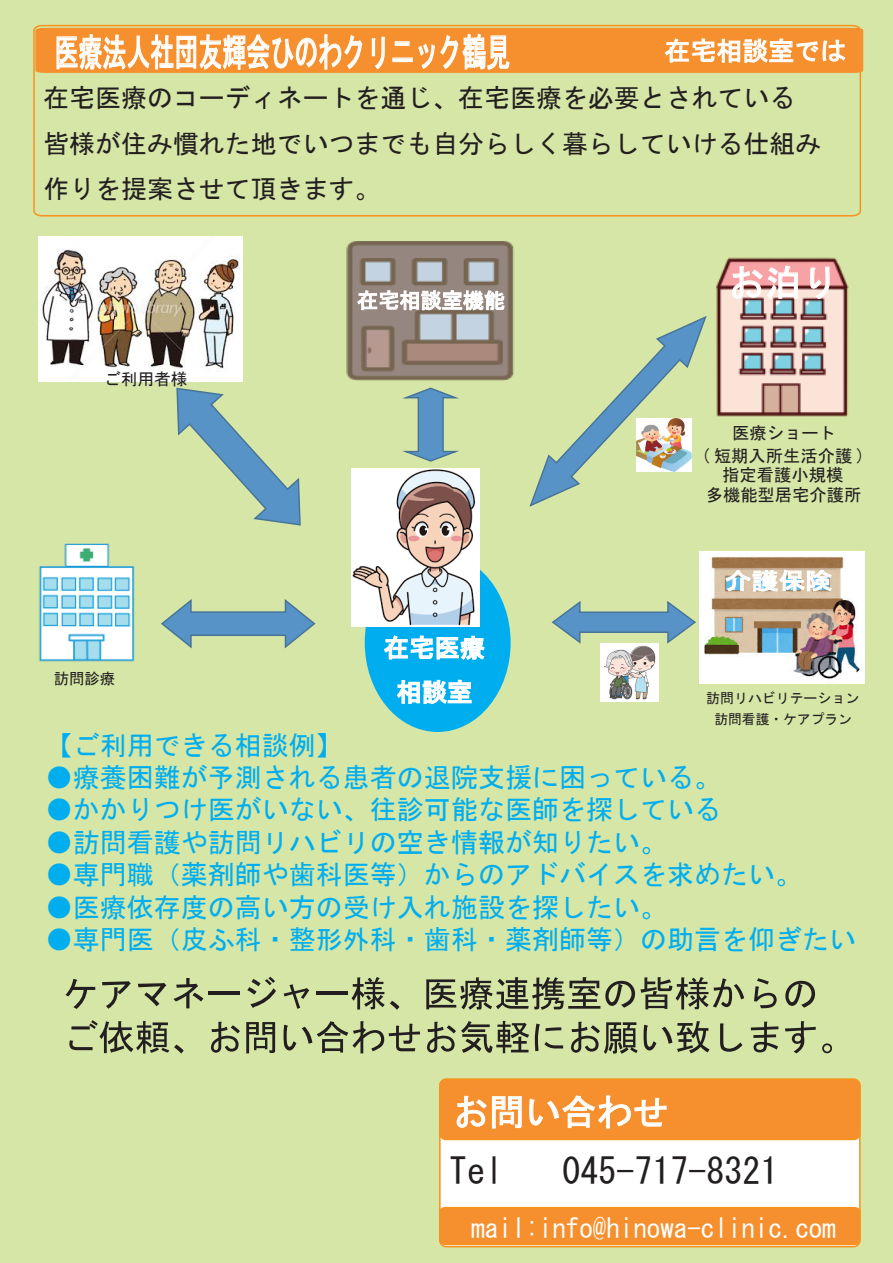
<style>
.page{position:relative;width:893px;height:1263px;background:#d6e6a7}
.page>*{position:absolute;margin:0;border:0;box-sizing:border-box;transform-origin:0 0}
.t1{font:38.25px "MS Gothic";color:#fff;scale:.63 1}
.t2{font:36.6px "MS Gothic";color:#fff}
.t3{font:36px "MS Gothic";color:#231f20}
.t4{font:36px "MS Gothic";color:#fff}
.t5{font:27px "MS Gothic";color:#00aeef}
.t6{font:27px "MS Gothic";color:#fff}
.t7{font:25.95px/45.5px "MS Gothic";color:#231f20}
.t8{font:25.95px "MS Gothic";color:#fff}
.t9{font:25.2px/44.2px "MS Gothic";color:#fff;text-align:center}
.t10{font:22.8px "MS Gothic";color:#fff;scale:1.18 1}
.t11{font:21.15px "MS Gothic";color:#fff}
.t12{font:17.25px/22px "MS Gothic";color:#231f20;text-align:center}
.t13{font:16.65px "MS Gothic";color:#231f20}
.t14{font:15.3px "MS Gothic";color:#231f20}
.t15{font:13.95px "MS Gothic";color:#231f20}
.t16{font:13.8px "MS Gothic";color:#231f20}
</style>
<div class="page">
<svg style="left:160px;top:597px;width:157px;height:53px"></svg>
<svg style="left:550px;top:599px;width:147px;height:46px"></svg>
<svg style="left:528px;top:314px;width:180px;height:194px"></svg>
<svg style="left:398px;top:390px;width:65px;height:72px"></svg>
<svg style="left:65px;top:979px;width:30px;height:30px"></svg>
<svg style="left:102px;top:981px;width:29px;height:28px"></svg>
<svg style="left:138px;top:983px;width:28px;height:23px"></svg>
<svg style="left:173px;top:978px;width:30px;height:30px"></svg>
<hr style="left:209px;top:992px;width:31px;height:3px;background:#231f20">
<svg style="left:247px;top:977px;width:29px;height:31px"></svg>
<svg style="left:284px;top:984px;width:25px;height:25px"></svg>
<hr style="left:317px;top:992px;width:31px;height:3px;background:#231f20">
<svg style="left:351px;top:977px;width:48px;height:33px"></svg>
<svg style="left:426px;top:977px;width:318px;height:33px"></svg>
<svg style="left:754px;top:978px;width:23px;height:30px"></svg>
<svg style="left:785px;top:981px;width:30px;height:27px"></svg>
<svg style="left:69px;top:1020px;width:115px;height:33px"></svg>
<svg style="left:211px;top:1022px;width:29px;height:31px"></svg>
<svg style="left:246px;top:1022px;width:29px;height:31px"></svg>
<svg style="left:284px;top:1021px;width:136px;height:32px"></svg>
<svg style="left:427px;top:1021px;width:102px;height:32px"></svg>
<svg style="left:535px;top:1023px;width:28px;height:28px"></svg>
<svg style="left:571px;top:1022px;width:66px;height:32px"></svg>
<svg style="left:644px;top:1021px;width:65px;height:32px"></svg>
<svg style="left:720px;top:1023px;width:22px;height:29px"></svg>
<svg style="left:751px;top:1022px;width:27px;height:30px"></svg>
<svg style="left:785px;top:1021px;width:31px;height:32px"></svg>
<svg style="left:822px;top:1043px;width:10px;height:10px"></svg>
<svg style="left:33px;top:24px;width:829px;height:193px"></svg>
<svg style="left:35px;top:27px;width:829px;height:116px"></svg>
<div style="left:440px;top:1079px;width:420px;height:168px;background:#fff;border-radius:6px"></div>
<div style="left:440px;top:1079px;width:420px;height:60px;background:#f6902f;border-radius:6px"></div>
<div style="left:439px;top:1079px;width:422px;height:61px;border:2px solid #f7931d;border-radius:6px"></div>
<svg style="left:456px;top:1095px;width:66px;height:34px"></svg>
<svg style="left:529px;top:1095px;width:138px;height:34px"></svg>
<img style="left:15px;top:525px;width:142px;height:142px">
<svg style="left:176px;top:387px;width:125px;height:139px"></svg>
<img style="left:322px;top:222px;width:216px;height:168px">
<svg style="left:356px;top:289px;width:149px;height:30px"></svg>
<img style="left:699px;top:551px;width:165px;height:132px">
<svg style="left:724px;top:569px;width:109px;height:23px"></svg>
<img style="left:682px;top:238px;width:197px;height:197px">
<svg style="left:731px;top:265px;width:67px;height:35px"></svg>
<svg style="left:809px;top:266px;width:21px;height:34px"></svg>
<img style="left:636px;top:418px;width:56px;height:54px">
<img style="left:600px;top:643px;width:58px;height:59px">
<img style="left:39px;top:237px;width:204px;height:144px">
<svg style="left:438px;top:1206px;width:423px;height:40px"></svg>
<div style="left:365px;top:553px;width:146px;height:179px;background:#00aeef;border-radius:50%"></div>
<img style="left:351px;top:468px;width:129px;height:159px">
<svg style="left:384px;top:635px;width:101px;height:25px"></svg>
<svg style="left:396px;top:679px;width:76px;height:26px"></svg>
<h1 class="t1" style="left:54px;top:33px;width:725px">医療法人社団友輝会ひのわクリニック鶴見</h1>
<p class="t8" style="left:665px;top:38px;width:183px">在宅相談室では</p>
<p class="t7" style="left:43px;top:75px;width:779px">在宅医療のコーディネートを通じ、在宅医療を必要とされている皆様が住み慣れた地でいつまでも自分らしく暮らしていける仕組み作りを提案させて頂きます。</p>
<p class="t13" style="left:104px;top:370px;width:85px">ご利用者様</p>
<p class="t14" style="left:54px;top:671px;width:63px">訪問診療</p>
<p class="t11" style="left:357px;top:290px;width:149px">在宅相談室機能</p>
<p class="t9" style="left:384px;top:625px;width:103px">在宅医療相談室</p>
<h2 class="t2" style="left:728px;top:264px;width:111px">お泊り</h2>
<p class="t12" style="left:701px;top:422px;width:166px">医療ショート<br>( 短期入所生活介護 )</p>
<p class="t12" style="left:706px;top:465px;width:157px;line-height:20px">指定看護小規模<br>多機能型居宅介護所</p>
<p class="t10" style="left:725px;top:569px;width:93px">介護保険</p>
<p class="t15" style="left:706px;top:691px;width:154px">訪問リハビリテーション</p>
<p class="t16" style="left:714px;top:712px;width:139px">訪問看護・ケアプラン</p>
<p class="t5" style="left:46px;top:731px;width:298px">【ご利用できる相談例】</p>
<p class="t5" style="left:46px;top:764px;width:676px">●療養困難が予測される患者の退院支援に困っている。</p>
<p class="t5" style="left:46px;top:796px;width:676px">●かかりつけ医がいない、往診可能な医師を探している</p>
<p class="t5" style="left:46px;top:828px;width:622px">●訪問看護や訪問リハビリの空き情報が知りたい。</p>
<p class="t5" style="left:46px;top:861px;width:757px">●専門職（薬剤師や歯科医等）からのアドバイスを求めたい。</p>
<p class="t5" style="left:46px;top:893px;width:622px">●医療依存度の高い方の受け入れ施設を探したい。</p>
<p class="t5" style="left:46px;top:926px;width:811px">●専門医（皮ふ科・整形外科・歯科・薬剤師等）の助言を仰ぎたい</p>
<h3 class="t4" style="left:453px;top:1094px;width:217px">お問い合わせ</h3>
<h3 class="t3" style="left:449px;top:1153px;width:55px">Tel</h3>
<h3 class="t3" style="left:562px;top:1153px;width:217px">045-717-8321</h3>
<p class="t6" style="left:471px;top:1215px;width:366px">mail:info@hinowa-clinic.com</p>
</div>
